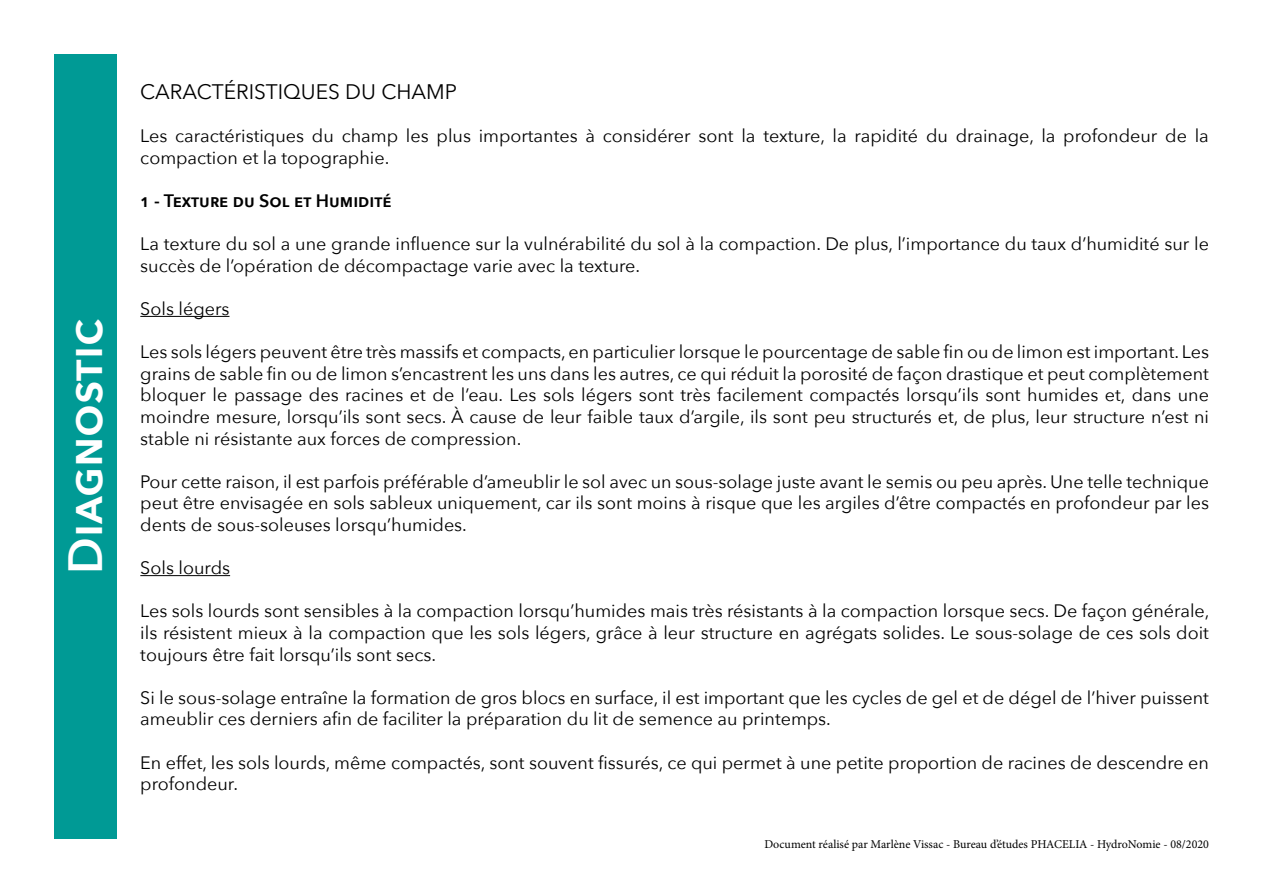
<style>
.page{position:relative;width:1263px;height:893px;background:#fff}
.page>*{position:absolute;margin:0;border:0;box-sizing:border-box;transform-origin:0 0}
.t1{font:600 48px "Avenir Next";color:#fff}
.t2{font:21px "Avenir Next";color:#000}
.t3{font:18px/21.6px "Avenir Next";color:#000}
.t4{font:600 18px "Avenir Next";color:#000}
.t5{font:12px "Minion Pro";color:#000}
</style>
<div class="page">
<hr style="left:140px;top:316px;width:89px;height:1px;background:#000">
<hr style="left:140px;top:575px;width:90px;height:1px;background:#000">
<div style="left:54px;top:54px;width:63px;height:785px;background:#009a95"></div>
<h1 class="t1" style="left:44px;top:574px;width:256px;rotate:-90deg">Diagnostic</h1>
<p class="t2" style="left:140px;top:74px;width:318px">CARACTÉRISTIQUES DU CHAMP</p>
<p class="t3" style="left:140px;top:124px;width:1070px">Les caractéristiques du champ les plus importantes à considérer sont la texture, la rapidité du drainage, la profondeur de la compaction et la topographie.</p>
<p class="t4" style="left:140px;top:185px;width:253px">1 - Texture du Sol et Humidité</p>
<p class="t3" style="left:140px;top:232px;width:1070px">La texture du sol a une grande influence sur la vulnérabilité du sol à la compaction. De plus, l’importance du taux d’humidité sur le succès de l’opération de décompactage varie avec la texture.</p>
<p class="t3" style="left:140px;top:297px;width:91px">Sols légers</p>
<p class="t3" style="left:140px;top:340px;width:1070px;text-align:justify">Les sols légers peuvent être très massifs et compacts, en particulier lorsque le pourcentage de sable fin ou de limon est important. Les grains de sable fin ou de limon s’encastrent les uns dans les autres, ce qui réduit la porosité de façon drastique et peut complètement bloquer le passage des racines et de l’eau. Les sols légers sont très facilement compactés lorsqu’ils sont humides et, dans une moindre mesure, lorsqu’ils sont secs. À cause de leur faible taux d’argile, ils sont peu structurés et, de plus, leur structure n’est ni stable ni résistante aux forces de compression.</p>
<p class="t3" style="left:140px;top:470px;width:1070px;text-align:justify">Pour cette raison, il est parfois préférable d’ameublir le sol avec un sous-solage juste avant le semis ou peu après. Une telle technique peut être envisagée en sols sableux uniquement, car ils sont moins à risque que les argiles d’être compactés en profondeur par les dents de sous-soleuses lorsqu’humides.</p>
<p class="t3" style="left:140px;top:556px;width:91px">Sols lourds</p>
<p class="t3" style="left:140px;top:600px;width:1071px;text-align:justify">Les sols lourds sont sensibles à la compaction lorsqu’humides mais très résistants à la compaction lorsque secs. De façon générale, ils résistent mieux à la compaction que les sols légers, grâce à leur structure en agrégats solides. Le sous-solage de ces sols doit toujours être fait lorsqu’ils sont secs.</p>
<p class="t3" style="left:140px;top:686px;width:1070px">Si le sous-solage entraîne la formation de gros blocs en surface, il est important que les cycles de gel et de dégel de l’hiver puissent ameublir ces derniers afin de faciliter la préparation du lit de semence au printemps.</p>
<p class="t3" style="left:140px;top:751px;width:1070px">En effet, les sols lourds, même compactés, sont souvent fissurés, ce qui permet à une petite proportion de racines de descendre en profondeur.</p>
<p class="t5" style="left:764px;top:836px;width:446px">Document réalisé par Marlène Vissac - Bureau d’études PHACELIA - HydroNomie - 08/2020</p>
</div>
